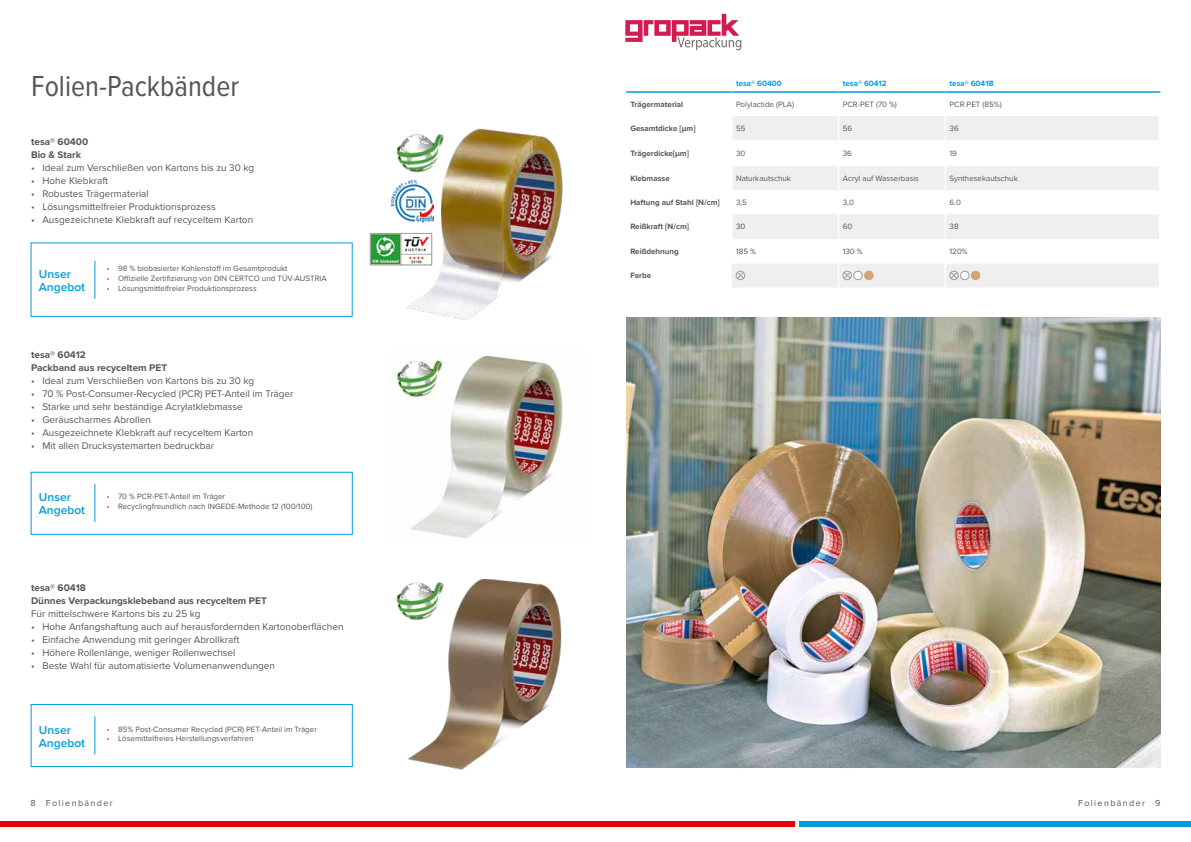
<style>
.page{position:relative;width:1191px;height:842px;background:#fff}
.page>*{position:absolute;margin:0;border:0;box-sizing:border-box;transform-origin:0 0}
.t1{font:30px "Proxima Nova Cond";color:#565655}
.t2{font:600 12px/13px "Proxima Nova";color:#009dde}
.t3{font:10px "Proxima Nova";color:#565655}
.t4{font:700 10px/13px "Proxima Nova";color:#565655}
.t5{font:9px "Proxima Nova";letter-spacing:.15em;color:#565655}
.t6{font:8px "Proxima Nova";color:#565655}
.t7{font:700 8px "Proxima Nova";color:#565655}
.t8{font:700 8px "Proxima Nova";color:#009dde}
</style>
<div class="page">
<hr style="left:626px;top:91px;width:106px;height:2px;background:#009dde">
<hr style="left:732px;top:91px;width:106px;height:2px;background:#009dde">
<hr style="left:838px;top:91px;width:107px;height:2px;background:#009dde">
<hr style="left:945px;top:91px;width:215px;height:2px;background:#009dde">
<svg style="left:731px;top:92px;width:429px;height:195px"></svg>
<div style="left:949px;top:271px;width:9px;height:9px;border:1px solid #9c9c9c;border-radius:50%"></div>
<div style="left:960px;top:271px;width:9px;height:9px;background:#fff;border-radius:50%"></div>
<div style="left:960px;top:271px;width:9px;height:9px;border:1px solid #9c9c9c;border-radius:50%"></div>
<div style="left:971px;top:271px;width:9px;height:9px;background:#d2a478;border-radius:50%"></div>
<div style="left:971px;top:271px;width:9px;height:9px;border:1px solid #d2a478;border-radius:50%"></div>
<img style="left:626px;top:317px;width:534px;height:450px">
<img style="left:388px;top:355px;width:175px;height:183px">
<img style="left:391px;top:128px;width:172px;height:192px">
<img style="left:392px;top:181px;width:41px;height:42px">
<img style="left:369px;top:232px;width:64px;height:34px">
<img style="left:396px;top:579px;width:166px;height:191px">
<div style="left:31px;top:242px;width:322px;height:75px;border:1px solid #009dde"></div>
<div style="left:31px;top:472px;width:322px;height:63px;border:1px solid #009dde"></div>
<div style="left:31px;top:704px;width:322px;height:63px;border:1px solid #009dde"></div>
<hr style="left:94px;top:484px;width:1px;height:38px;background:#009dde">
<hr style="left:94px;top:716px;width:1px;height:38px;background:#009dde">
<hr style="left:94px;top:261px;width:1px;height:38px;background:#009dde">
<svg style="left:737px;top:761px;width:7px;height:7px"></svg>
<svg style="left:843px;top:761px;width:7px;height:7px"></svg>
<div style="left:0;top:822px;width:794px;height:5px;background:#e30009"></div>
<div style="left:799px;top:822px;width:392px;height:5px;background:#009dde"></div>
<hr style="left:840px;top:197px;width:91px;height:1px;background:#fff">
<hr style="left:947px;top:197px;width:91px;height:1px;background:#fff">
<hr style="left:1053px;top:197px;width:92px;height:1px;background:#fff">
<svg style="left:625px;top:14px;width:116px;height:36px"></svg>
<h1 class="t1" style="left:31px;top:64px;width:209px">Folien-Packbänder</h1>
<p class="t4" style="left:31px;top:135px;width:59px">tesa® 60400<br>Bio &amp; Stark</p>
<p class="t3" style="left:31px;top:160px;width:225px">• Ideal zum Verschließen von Kartons bis zu 30 kg</p>
<p class="t3" style="left:31px;top:173px;width:79px">• Hohe Klebkraft</p>
<p class="t3" style="left:31px;top:186px;width:119px">• Robustes Trägermaterial</p>
<p class="t3" style="left:31px;top:199px;width:186px">• Lösungsmittelfreier Produktionsprozess</p>
<p class="t3" style="left:31px;top:212px;width:223px">• Ausgezeichnete Klebkraft auf recyceltem Karton</p>
<p class="t2" style="left:39px;top:267px;width:48px">Unser<br>Angebot</p>
<p class="t6" style="left:107px;top:263px;width:182px">• 98 % biobasierter Kohlenstoff im Gesamtprodukt</p>
<p class="t6" style="left:107px;top:272px;width:221px">• Offizielle Zertifizierung von DIN CERTCO und TÜV-AUSTRIA</p>
<p class="t6" style="left:107px;top:282px;width:151px">• Lösungsmittelfreier Produktionsprozess</p>
<p class="t4" style="left:31px;top:348px;width:138px">tesa® 60412<br>Packband aus recyceltem PET</p>
<p class="t3" style="left:31px;top:373px;width:225px">• Ideal zum Verschließen von Kartons bis zu 30 kg</p>
<p class="t3" style="left:31px;top:386px;width:264px">• 70 % Post-Consumer-Recycled (PCR) PET-Anteil im Träger</p>
<p class="t3" style="left:31px;top:399px;width:213px">• Starke und sehr beständige Acrylatklebmasse</p>
<p class="t3" style="left:31px;top:412px;width:121px">• Geräuscharmes Abrollen</p>
<p class="t3" style="left:31px;top:425px;width:223px">• Ausgezeichnete Klebkraft auf recyceltem Karton</p>
<p class="t3" style="left:31px;top:438px;width:184px">• Mit allen Drucksystemarten bedruckbar</p>
<p class="t2" style="left:39px;top:490px;width:48px">Unser<br>Angebot</p>
<p class="t6" style="left:107px;top:491px;width:120px">• 70 % PCR-PET-Anteil im Träger</p>
<p class="t6" style="left:107px;top:500px;width:207px">• Recyclingfreundlich nach INGEDE-Methode 12 (100/100)</p>
<p class="t4" style="left:31px;top:581px;width:237px">tesa® 60418<br>Dünnes Verpackungsklebeband aus recyceltem PET</p>
<p class="t3" style="left:31px;top:606px;width:171px">Für mittelschwere Kartons bis zu 25 kg</p>
<p class="t3" style="left:31px;top:619px;width:314px">• Hohe Anfangshaftung auch auf herausfordernden Kartonoberflächen</p>
<p class="t3" style="left:31px;top:632px;width:210px">• Einfache Anwendung mit geringer Abrollkraft</p>
<p class="t3" style="left:31px;top:645px;width:206px">• Höhere Rollenlänge, weniger Rollenwechsel</p>
<p class="t3" style="left:31px;top:658px;width:245px">• Beste Wahl für automatisierte Volumenanwendungen</p>
<p class="t2" style="left:39px;top:723px;width:48px">Unser<br>Angebot</p>
<p class="t6" style="left:107px;top:723px;width:212px">• 85% Post-Consumer Recycled (PCR) PET-Anteil im Träger</p>
<p class="t6" style="left:107px;top:733px;width:148px">• Lösemittelfreies Herstellungsverfahren</p>
<p class="t8" style="left:736px;top:78px;width:47px">tesa® 60400</p>
<p class="t8" style="left:843px;top:78px;width:45px">tesa® 60412</p>
<p class="t8" style="left:949px;top:78px;width:45px">tesa® 60418</p>
<p class="t7" style="left:630px;top:98px;width:54px">Trägermaterial</p>
<p class="t6" style="left:736px;top:98px;width:60px">Polylactide (PLA)</p>
<p class="t6" style="left:843px;top:98px;width:56px">PCR-PET (70 %)</p>
<p class="t6" style="left:949px;top:98px;width:54px">PCR PET (85%)</p>
<p class="t7" style="left:630px;top:122px;width:67px">Gesamtdicke [µm]</p>
<p class="t6" style="left:736px;top:122px;width:11px">55</p>
<p class="t6" style="left:843px;top:122px;width:11px">56</p>
<p class="t6" style="left:949px;top:122px;width:11px">36</p>
<p class="t7" style="left:630px;top:147px;width:60px">Trägerdicke[µm]</p>
<p class="t6" style="left:736px;top:147px;width:11px">30</p>
<p class="t6" style="left:843px;top:147px;width:11px">36</p>
<p class="t6" style="left:949px;top:147px;width:9px">19</p>
<p class="t7" style="left:630px;top:172px;width:41px">Klebmasse</p>
<p class="t6" style="left:736px;top:172px;width:56px">Naturkautschuk</p>
<p class="t6" style="left:843px;top:172px;width:78px">Acryl auf Wasserbasis</p>
<p class="t6" style="left:949px;top:172px;width:70px">Synthesekautschuk</p>
<p class="t7" style="left:630px;top:196px;width:91px">Haftung auf Stahl [N/cm]</p>
<p class="t6" style="left:736px;top:196px;width:13px">3,5</p>
<p class="t6" style="left:843px;top:196px;width:13px">3,0</p>
<p class="t6" style="left:949px;top:196px;width:13px">6.0</p>
<p class="t7" style="left:630px;top:221px;width:60px">Reißkraft [N/cm]</p>
<p class="t6" style="left:736px;top:221px;width:11px">30</p>
<p class="t6" style="left:843px;top:221px;width:11px">60</p>
<p class="t6" style="left:949px;top:221px;width:11px">38</p>
<p class="t7" style="left:630px;top:245px;width:50px">Reißdehnung</p>
<p class="t6" style="left:736px;top:245px;width:21px">185 %</p>
<p class="t6" style="left:843px;top:245px;width:21px">130 %</p>
<p class="t6" style="left:949px;top:245px;width:20px">120%</p>
<p class="t7" style="left:630px;top:269px;width:22px">Farbe</p>
<p class="t5" style="left:31px;top:796px;width:84px">8 Folienbänder</p>
<p class="t5" style="left:1078px;top:796px;width:84px">Folienbänder 9</p>
</div>
